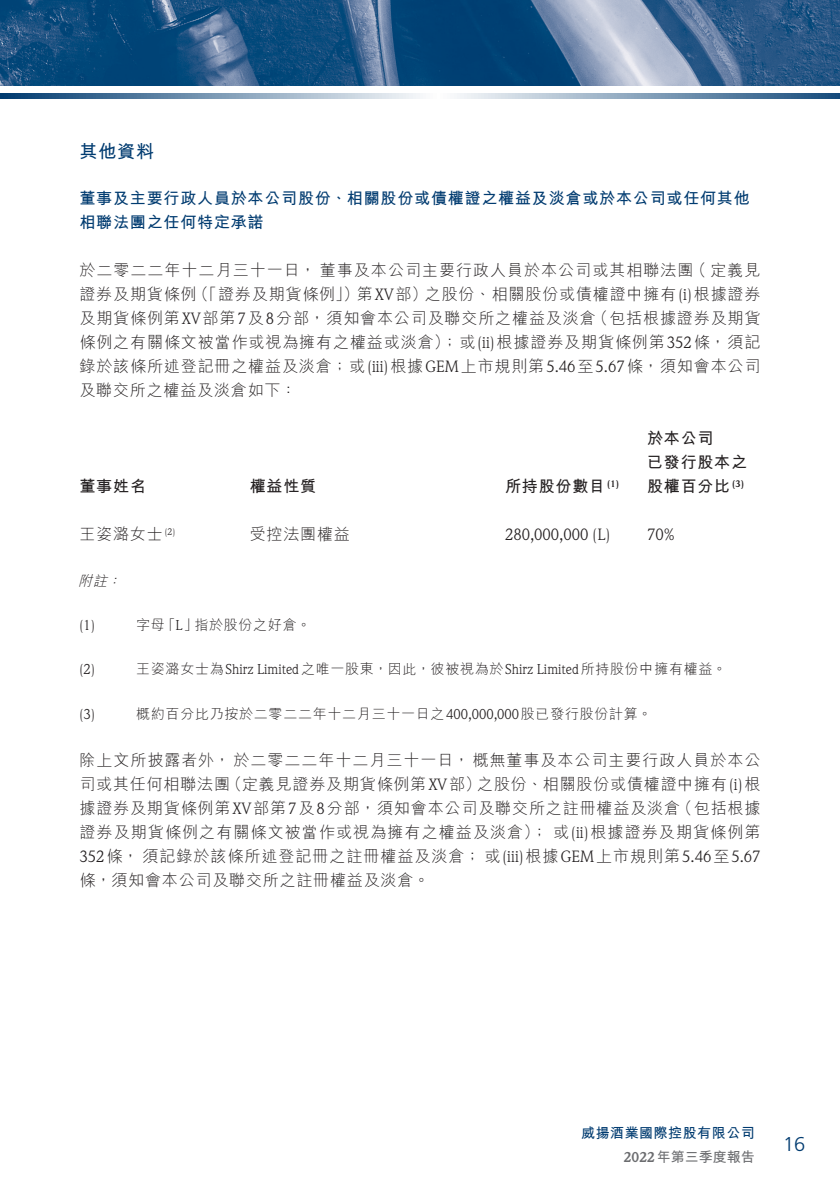
<style>
.page{position:relative;width:840px;height:1191px;background:#fff}
.page>*{position:absolute;margin:0;border:0;box-sizing:border-box;transform-origin:0 0}
.t1{font:300 20px "Frutiger LT Std";color:#003b70}
.t2{font:700 18px "M Hei HK";color:#003b70}
.t3{font:300 16px/24px "M Hei HK";letter-spacing:.055em;color:#231f20}
.t4{font:700 16px/24px "M Hei HK";letter-spacing:.05em;color:#003b70}
.t5{font:700 16px/24px "M Hei HK";letter-spacing:.05em;color:#231f20}
.t6{font:16px "Weidemann Std";color:#231f20}
.t7{font:300 14px "M Hei HK";letter-spacing:.05em;color:#231f20}
.t8{font:700 14px "M Hei HK";letter-spacing:.035em;color:#003b70}
.t9{font:700 14px "M Hei HK";color:#6c6d70}
.t10{font:14px "Weidemann Std";color:#231f20}
.t11{font:italic 300 14px "M Hei HK";color:#231f20}
.t12{font:700 9.4px "Weidemann Std";color:#231f20}
.t13{font:9.4px "Weidemann Std";color:#231f20}
.s1{font-family:"Weidemann Std";font-weight:400}
.s2{font-family:"Weidemann Std"}
</style>
<div class="page">
<img style="left:1px;top:0;width:838px;height:85px">
<svg style="left:1px;top:94px;width:838px;height:5px;background:#84a0b9"></svg>
<p class="t2" style="left:79px;top:138px;width:76px">其他資料</p>
<p class="t4" style="left:79px;top:185px;width:671px">董事及主要行政人員於本公司股份、相關股份或債權證之權益及淡倉或於本公司或任何其他相聯法團之任何特定承諾</p>
<p class="t3" style="left:690px;top:258px;width:72px">（定義見</p>
<p class="t3" style="left:424px;top:258px;width:337px;text-indent:-345px">於二零二二年十二月三十一日，董事及本公司主要行政人員於本公司或其相聯法團<br>之股份、相關股份或債權證中擁有 <span class="s1">)i(</span> 根據證券</p>
<p class="t3" style="left:193px;top:282px;width:168px">（「證券及期貨條例」）</p>
<p class="t3" style="left:356px;top:282px;width:72px">第<span class="s1">XV</span>部）</p>
<p class="t3" style="left:79px;top:282px;width:119px">證券及期貨條例</p>
<p class="t3" style="left:591px;top:306px;width:170px">（包括根據證券及期貨</p>
<p class="t3" style="left:79px;top:306px;width:682px">及期貨條例第<span class="s1">XV</span>部第<span class="s1">7</span>及<span class="s1">8</span>分部，須知會本公司及聯交所之權益及淡倉<br>條例之有關條文被當作或視為擁有之權益或淡倉）；或 <span class="s1">)i i(</span> 根據證券及期貨條例第<span class="s1">352</span>條，須記錄於該條所述登記冊之權益及淡倉；或<span class="s1">(iii)</span>根據<span class="s1">GEM</span>上市規則第<span class="s1">5.46</span>至<span class="s1">5.67</span>條，須知會本公司及聯交所之權益及淡倉如下：</p>
<p class="t5" style="left:646px;top:425px;width:101px">於本公司<br>已發行股本之</p>
<p class="t12" style="left:731px;top:478px;width:13px">(3)</p>
<p class="t5" style="left:249px;top:473px;width:68px">權益性質</p>
<p class="t5" style="left:505px;top:473px;width:101px">所持股份數目</p>
<p class="t5" style="left:79px;top:473px;width:68px">董事姓名</p>
<p class="t5" style="left:646px;top:473px;width:85px">股權百分比</p>
<p class="t12" style="left:607px;top:478px;width:13px">)1(</p>
<p class="t3" style="left:79px;top:522px;width:85px">王姿潞女士</p>
<p class="t11" style="left:107px;top:574px;width:19px">：</p>
<p class="t13" style="left:165px;top:526px;width:12px">)2(</p>
<p class="t11" style="left:78px;top:574px;width:34px">附註</p>
<p class="t3" style="left:249px;top:522px;width:101px">受控法團權益</p>
<p class="t10" style="left:79px;top:617px;width:17px">1( )</p>
<p class="t7" style="left:136px;top:618px;width:30px">字母</p>
<p class="t7" style="left:194px;top:618px;width:118px">指於股份之好倉。</p>
<p class="t7" style="left:161px;top:618px;width:38px">「」<span class="s1">L</span></p>
<p class="t6" style="left:505px;top:525px;width:106px">280,000,000 (L(</p>
<p class="t6" style="left:646px;top:525px;width:29px">70%</p>
<p class="t10" style="left:79px;top:661px;width:17px">2( )</p>
<p class="t7" style="left:136px;top:662px;width:591px">王姿潞女士為<span class="s1">Shirz Limited</span>之唯一股東，因此，彼被視為於<span class="s1">Shirz Limited</span>所持股份中擁有權益。</p>
<p class="t7" style="left:136px;top:706px;width:517px">概約百分比乃按於二零二二年十二月三十一日之<span class="s1">400,000,000</span>股已發行股份計算。</p>
<p class="t10" style="left:79px;top:705px;width:17px">3( )</p>
<p class="t3" style="left:79px;top:748px;width:682px;text-align:right">除上文所披露者外，於二零二二年十二月三十一日，概無董事及本公司主要行政人員於本公之股份、相關股份或債權證中擁有 根<span class="s1">)i(</span></p>
<p class="t3" style="left:226px;top:772px;width:256px">（定義見證券及期貨條例第<span class="s1">XV</span>部）</p>
<p class="t3" style="left:79px;top:772px;width:152px">司或其任何相聯法團</p>
<p class="t3" style="left:676px;top:796px;width:85px">（包括根據</p>
<p class="t3" style="left:79px;top:796px;width:682px">據證券及期貨條例第<span class="s1">XV</span>部第<span class="s1">7</span>及<span class="s1">8</span>分部，須知會本公司及聯交所之註冊權益及淡倉<br>證券及期貨條例之有關條文被當作或視為擁有之權益及淡倉）；或 <span class="s1">)i i(</span> 根據證券及期貨條例第<span class="s1">352</span>條，須記錄於該條所述登記冊之註冊權益及淡倉；或<span class="s1">(iii)</span>根據<span class="s1">GEM</span>上市規則第<span class="s1">5.46</span>至<span class="s1">5.67</span>條，須知會本公司及聯交所之註冊權益及淡倉。</p>
<p class="t8" style="left:581px;top:1122px;width:175px">威揚酒業國際控股有限公司</p>
<p class="t9" style="left:623px;top:1146px;width:132px"><span class="s2">2022</span>年第三季度報告</p>
<p class="t1" style="left:782px;top:1132px;width:24px">16</p>
</div>
